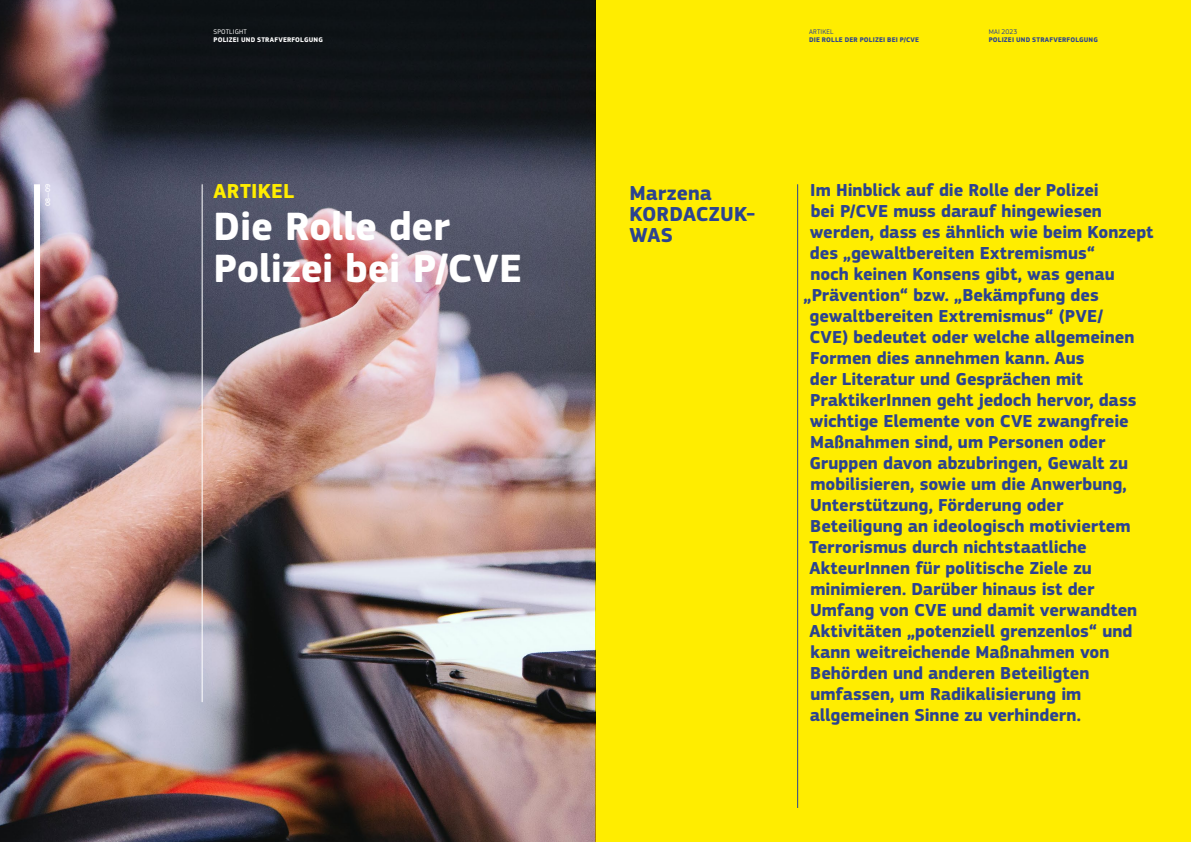
<style>
.page{position:relative;width:1191px;height:842px;background:#fff}
.page>*{position:absolute;margin:0;border:0;box-sizing:border-box;transform-origin:0 0}
.t1{font:700 41px/42px "EC Square Sans Pro";letter-spacing:-.01em;color:#fff}
.t2{font:700 21px/21px "EC Square Sans Pro";color:#2c4390}
.t3{font:700 21px "EC Square Sans Pro";letter-spacing:.015em;color:#ffed00}
.t4{font:700 18px "EC Square Sans Pro";color:#2c4390}
.t5{font:700 7px "EC Square Sans Pro";letter-spacing:.025em;color:#2c4390}
.t6{font:700 7px "EC Square Sans Pro";letter-spacing:.025em;color:#fff}
.t7{font:7px "EC Square Sans Pro";letter-spacing:.025em;color:#2c4390}
.t8{font:7px "EC Square Sans Pro";letter-spacing:.02em;color:#fff}
.t9{font:500 7px "EC Square Sans Pro";color:#fff}
</style>
<div class="page">
<img style="left:0;top:0;width:595px;height:842px">
<div style="left:595px;top:0;width:596px;height:842px;background:#ffed00"></div>
<hr style="left:797px;top:184px;width:1px;height:624px;background:#2c4390">
<hr style="left:202px;top:184px;width:1px;height:518px;background:#fff">
<div style="left:34px;top:184px;width:6px;height:168px;background:#fff"></div>
<p class="t9" style="left:44px;top:206px;width:23px;rotate:-90deg">08—09</p>
<p class="t8" style="left:214px;top:27px;width:35px">SPOTLIGHT</p>
<p class="t6" style="left:214px;top:35px;width:111px">POLIZEI UND STRAFVERFOLGUNG</p>
<p class="t3" style="left:214px;top:179px;width:82px">ARTIKEL</p>
<h1 class="t1" style="left:214px;top:207px;width:310px">Die Rolle der<br>Polizei bei P/CVE</h1>
<p class="t7" style="left:809px;top:27px;width:26px">ARTIKEL</p>
<p class="t5" style="left:809px;top:35px;width:111px">DIE ROLLE DER POLIZEI BEI P/CVE</p>
<p class="t7" style="left:988px;top:27px;width:30px">MAI 2023</p>
<p class="t5" style="left:988px;top:35px;width:111px">POLIZEI UND STRAFVERFOLGUNG</p>
<p class="t2" style="left:629px;top:183px;width:127px">Marzena<br>KORDACZUK-<br>WAS</p>
<p class="t4" style="left:810px;top:180px;width:290px">Im Hinblick auf die Rolle der Polizei</p>
<p class="t4" style="left:810px;top:201px;width:293px">bei P/CVE muss darauf hingewiesen</p>
<p class="t4" style="left:810px;top:222px;width:345px">werden, dass es ähnlich wie beim Konzept</p>
<p class="t4" style="left:810px;top:243px;width:287px">des „gewaltbereiten Extremismus“</p>
<p class="t4" style="left:810px;top:264px;width:306px">noch keinen Konsens gibt, was genau</p>
<p class="t4" style="left:803px;top:285px;width:297px">„Prävention“ bzw. „Bekämpfung des</p>
<p class="t4" style="left:809px;top:306px;width:295px">gewaltbereiten Extremismus“ (PVE/</p>
<p class="t4" style="left:809px;top:327px;width:326px">CVE) bedeutet oder welche allgemeinen</p>
<p class="t4" style="left:810px;top:348px;width:276px">Formen dies annehmen kann. Aus</p>
<p class="t4" style="left:810px;top:369px;width:275px">der Literatur und Gesprächen mit</p>
<p class="t4" style="left:810px;top:390px;width:328px">PraktikerInnen geht jedoch hervor, dass</p>
<p class="t4" style="left:810px;top:411px;width:320px">wichtige Elemente von CVE zwangfreie</p>
<p class="t4" style="left:810px;top:432px;width:297px">Maßnahmen sind, um Personen oder</p>
<p class="t4" style="left:809px;top:453px;width:320px">Gruppen davon abzubringen, Gewalt zu</p>
<p class="t4" style="left:810px;top:474px;width:318px">mobilisieren, sowie um die Anwerbung,</p>
<p class="t4" style="left:810px;top:495px;width:255px">Unterstützung, Förderung oder</p>
<p class="t4" style="left:810px;top:516px;width:322px">Beteiligung an ideologisch motiviertem</p>
<p class="t4" style="left:809px;top:537px;width:279px">Terrorismus durch nichtstaatliche</p>
<p class="t4" style="left:809px;top:558px;width:284px">AkteurInnen für politische Ziele zu</p>
<p class="t4" style="left:810px;top:579px;width:286px">minimieren. Darüber hinaus ist der</p>
<p class="t4" style="left:810px;top:600px;width:329px">Umfang von CVE und damit verwandten</p>
<p class="t4" style="left:809px;top:621px;width:324px">Aktivitäten „potenziell grenzenlos“ und</p>
<p class="t4" style="left:810px;top:642px;width:300px">kann weitreichende Maßnahmen von</p>
<p class="t4" style="left:810px;top:663px;width:281px">Behörden und anderen Beteiligten</p>
<p class="t4" style="left:810px;top:684px;width:272px">umfassen, um Radikalisierung im</p>
<p class="t4" style="left:809px;top:705px;width:273px">allgemeinen Sinne zu verhindern.</p>
</div>
